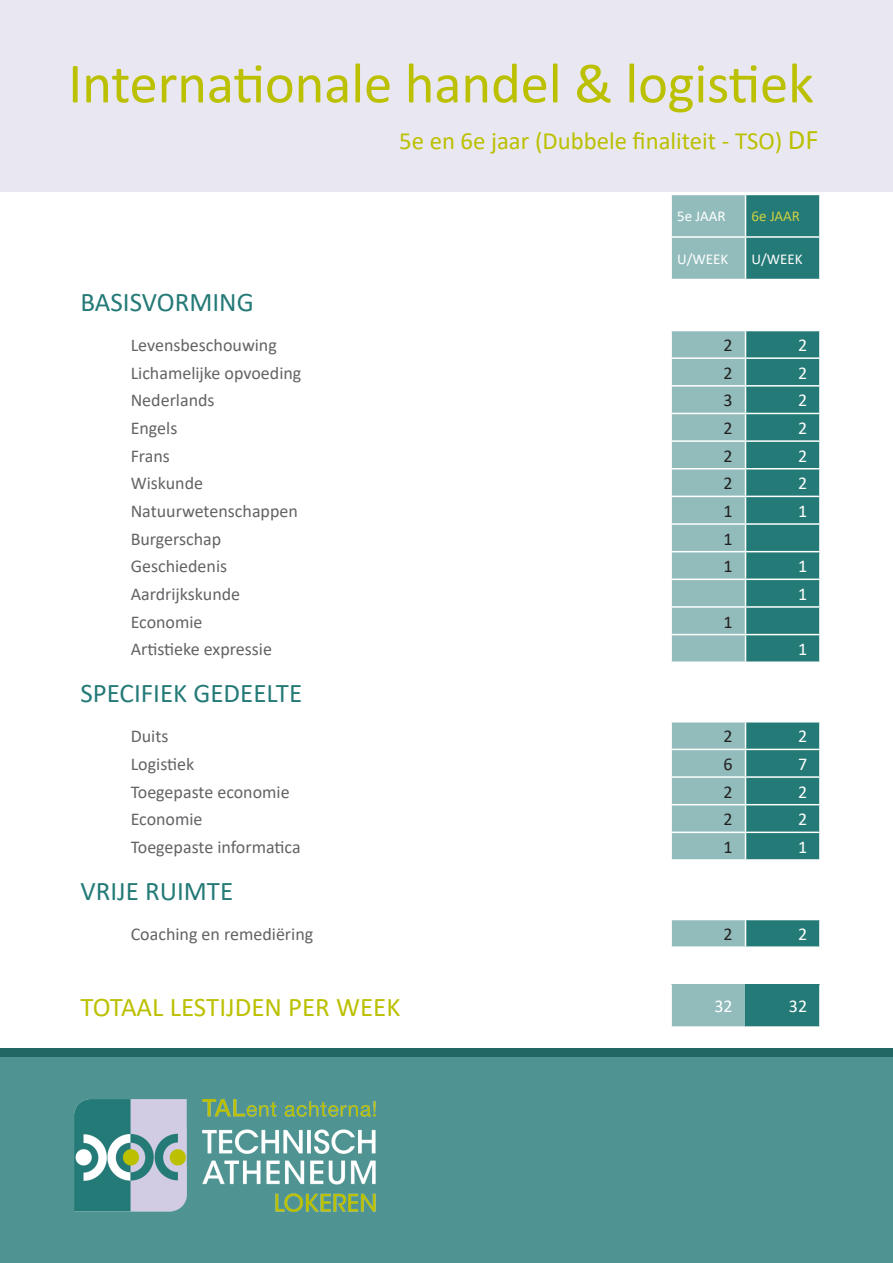
<style>
.page{position:relative;width:893px;height:1263px;background:#fff}
.page>*{position:absolute;margin:0;border:0;box-sizing:border-box;transform-origin:0 0}
.t1{font:57px "Calibri";letter-spacing:-.005em;color:#bbc000}
.t2{font:27px "Calibri";color:#247a77}
.t3{font:27px "Calibri";color:#bbc000}
.t4{font:24.75px "Calibri";color:#bbc000}
.t5{font:18px "Calibri";color:#636366}
.t6{font:18px "Calibri";color:#fff}
.t7{font:18px "Calibri";color:#231f20}
.t8{font:15px "Calibri";color:#fff}
.t9{font:15px "Calibri";color:#ccd040}
.s1{font-size:28.5px}
</style>
<div class="page">
<div style="left:0;top:1048px;width:893px;height:215px;background:#4f9492"></div>
<img style="left:74px;top:1100px;width:302px;height:112px">
<div style="left:0;top:0;width:893px;height:191px;background:#e9e7f2"></div>
<svg style="left:672px;top:195px;width:73px;height:751px;fill:#91bcbb"></svg>
<svg style="left:746px;top:195px;width:73px;height:751px;fill:#247a77"></svg>
<hr style="left:670px;top:330px;width:75px;height:1px;background:#fff">
<hr style="left:745px;top:330px;width:76px;height:1px;background:#fff">
<hr style="left:670px;top:357px;width:75px;height:2px;background:#fff">
<hr style="left:745px;top:357px;width:76px;height:2px;background:#fff">
<hr style="left:670px;top:385px;width:75px;height:2px;background:#fff">
<hr style="left:745px;top:385px;width:76px;height:2px;background:#fff">
<hr style="left:670px;top:413px;width:75px;height:1px;background:#fff">
<hr style="left:745px;top:413px;width:76px;height:1px;background:#fff">
<hr style="left:670px;top:440px;width:75px;height:2px;background:#fff">
<hr style="left:745px;top:440px;width:76px;height:2px;background:#fff">
<hr style="left:670px;top:468px;width:75px;height:1px;background:#fff">
<hr style="left:745px;top:468px;width:76px;height:1px;background:#fff">
<hr style="left:670px;top:496px;width:75px;height:1px;background:#fff">
<hr style="left:745px;top:496px;width:76px;height:1px;background:#fff">
<hr style="left:670px;top:523px;width:75px;height:2px;background:#fff">
<hr style="left:745px;top:523px;width:76px;height:2px;background:#fff">
<hr style="left:670px;top:551px;width:75px;height:1px;background:#fff">
<hr style="left:745px;top:551px;width:76px;height:1px;background:#fff">
<hr style="left:670px;top:578px;width:75px;height:2px;background:#fff">
<hr style="left:745px;top:578px;width:76px;height:2px;background:#fff">
<hr style="left:670px;top:606px;width:75px;height:2px;background:#fff">
<hr style="left:745px;top:606px;width:76px;height:2px;background:#fff">
<hr style="left:670px;top:634px;width:75px;height:1px;background:#fff">
<hr style="left:745px;top:634px;width:76px;height:1px;background:#fff">
<svg style="left:745px;top:331px;width:1px;height:305px"></svg>
<hr style="left:670px;top:661px;width:75px;height:2px;background:#fff">
<hr style="left:745px;top:661px;width:76px;height:2px;background:#fff">
<hr style="left:670px;top:721px;width:75px;height:1px;background:#fff">
<hr style="left:745px;top:721px;width:76px;height:1px;background:#fff">
<hr style="left:670px;top:749px;width:75px;height:1px;background:#fff">
<hr style="left:745px;top:749px;width:76px;height:1px;background:#fff">
<hr style="left:670px;top:776px;width:75px;height:2px;background:#fff">
<hr style="left:745px;top:776px;width:76px;height:2px;background:#fff">
<hr style="left:670px;top:804px;width:75px;height:1px;background:#fff">
<hr style="left:745px;top:804px;width:76px;height:1px;background:#fff">
<hr style="left:670px;top:831px;width:75px;height:2px;background:#fff">
<hr style="left:745px;top:831px;width:76px;height:2px;background:#fff">
<hr style="left:670px;top:859px;width:75px;height:2px;background:#fff">
<hr style="left:745px;top:859px;width:76px;height:2px;background:#fff">
<hr style="left:670px;top:919px;width:75px;height:1px;background:#fff">
<hr style="left:745px;top:919px;width:76px;height:1px;background:#fff">
<hr style="left:670px;top:236px;width:75px;height:2px;background:#fff">
<hr style="left:745px;top:236px;width:76px;height:2px;background:#fff">
<hr style="left:670px;top:279px;width:75px;height:1px;background:#fff">
<hr style="left:745px;top:279px;width:76px;height:1px;background:#fff">
<div style="left:671px;top:984px;width:74px;height:43px;background:#91bcbb"></div>
<div style="left:745px;top:984px;width:75px;height:43px;background:#247a77"></div>
<hr style="left:670px;top:984px;width:2px;height:42px;background:#fff">
<hr style="left:819px;top:984px;width:2px;height:42px;background:#fff">
<hr style="left:670px;top:1026px;width:75px;height:2px;background:#fff">
<hr style="left:745px;top:1026px;width:76px;height:2px;background:#fff">
<h1 class="t1" style="left:68px;top:44px;width:747px">Interna琀椀onale handel &amp; logis琀椀ek</h1>
<h3 class="t4" style="left:399px;top:124px;width:421px">5e en 6e jaar (Dubbele 昀椀naliteit - TSO) <span class="s1">DF</span></h3>
<p class="t8" style="left:677px;top:211px;width:50px">5e JAAR</p>
<p class="t9" style="left:751px;top:211px;width:50px">6e JAAR</p>
<p class="t8" style="left:677px;top:253px;width:53px">U/WEEK</p>
<p class="t8" style="left:751px;top:253px;width:53px">U/WEEK</p>
<h2 class="t2" style="left:80px;top:292px;width:175px">BASISVORMING</h2>
<p class="t5" style="left:131px;top:338px;width:148px">Levensbeschouwing</p>
<p class="t7" style="left:724px;top:338px;width:11px">2</p>
<p class="t6" style="left:798px;top:338px;width:11px">2</p>
<p class="t5" style="left:131px;top:366px;width:172px">Lichamelijke opvoeding</p>
<p class="t7" style="left:724px;top:366px;width:11px">2</p>
<p class="t6" style="left:798px;top:366px;width:11px">2</p>
<p class="t5" style="left:131px;top:393px;width:85px">Nederlands</p>
<p class="t7" style="left:724px;top:393px;width:11px">3</p>
<p class="t6" style="left:798px;top:393px;width:11px">2</p>
<p class="t5" style="left:131px;top:421px;width:48px">Engels</p>
<p class="t7" style="left:724px;top:421px;width:11px">2</p>
<p class="t6" style="left:798px;top:421px;width:11px">2</p>
<p class="t5" style="left:131px;top:449px;width:41px">Frans</p>
<p class="t7" style="left:724px;top:449px;width:11px">2</p>
<p class="t6" style="left:798px;top:449px;width:11px">2</p>
<p class="t5" style="left:131px;top:476px;width:74px">Wiskunde</p>
<p class="t7" style="left:724px;top:476px;width:11px">2</p>
<p class="t6" style="left:798px;top:476px;width:11px">2</p>
<p class="t5" style="left:131px;top:504px;width:169px">Natuurwetenschappen</p>
<p class="t7" style="left:724px;top:504px;width:11px">1</p>
<p class="t6" style="left:798px;top:504px;width:11px">1</p>
<p class="t5" style="left:131px;top:532px;width:92px">Burgerschap</p>
<p class="t7" style="left:724px;top:532px;width:11px">1</p>
<p class="t5" style="left:131px;top:559px;width:98px">Geschiedenis</p>
<p class="t7" style="left:724px;top:559px;width:11px">1</p>
<p class="t6" style="left:798px;top:559px;width:11px">1</p>
<p class="t5" style="left:131px;top:587px;width:111px">Aardrijkskunde</p>
<p class="t6" style="left:798px;top:587px;width:11px">1</p>
<p class="t5" style="left:131px;top:615px;width:73px">Economie</p>
<p class="t7" style="left:724px;top:615px;width:11px">1</p>
<p class="t5" style="left:131px;top:637px;width:143px">Ar琀椀s琀椀eke expressie</p>
<p class="t6" style="left:798px;top:642px;width:11px">1</p>
<h2 class="t2" style="left:80px;top:683px;width:223px">SPECIFIEK GEDEELTE</h2>
<p class="t5" style="left:131px;top:729px;width:39px">Duits</p>
<p class="t7" style="left:724px;top:729px;width:11px">2</p>
<p class="t6" style="left:798px;top:729px;width:11px">2</p>
<p class="t5" style="left:131px;top:751px;width:65px">Logis琀椀ek</p>
<p class="t7" style="left:724px;top:757px;width:11px">6</p>
<p class="t6" style="left:798px;top:757px;width:11px">7</p>
<p class="t5" style="left:131px;top:785px;width:160px">Toegepaste economie</p>
<p class="t7" style="left:724px;top:785px;width:11px">2</p>
<p class="t6" style="left:798px;top:785px;width:11px">2</p>
<p class="t5" style="left:131px;top:812px;width:73px">Economie</p>
<p class="t7" style="left:724px;top:812px;width:11px">2</p>
<p class="t6" style="left:798px;top:812px;width:11px">2</p>
<p class="t5" style="left:131px;top:834px;width:171px">Toegepaste informa琀椀ca</p>
<p class="t7" style="left:724px;top:840px;width:11px">1</p>
<p class="t6" style="left:798px;top:840px;width:11px">1</p>
<h2 class="t2" style="left:80px;top:880px;width:154px">VRIJE RUIMTE</h2>
<p class="t5" style="left:131px;top:927px;width:184px">Coaching en remediëring</p>
<p class="t7" style="left:724px;top:927px;width:11px">2</p>
<p class="t6" style="left:798px;top:927px;width:11px">2</p>
<h2 class="t3" style="left:80px;top:996px;width:321px">TOTAAL LESTIJDEN PER WEEK</h2>
<p class="t6" style="left:714px;top:999px;width:20px">32</p>
<p class="t6" style="left:789px;top:999px;width:20px">32</p>
</div>
